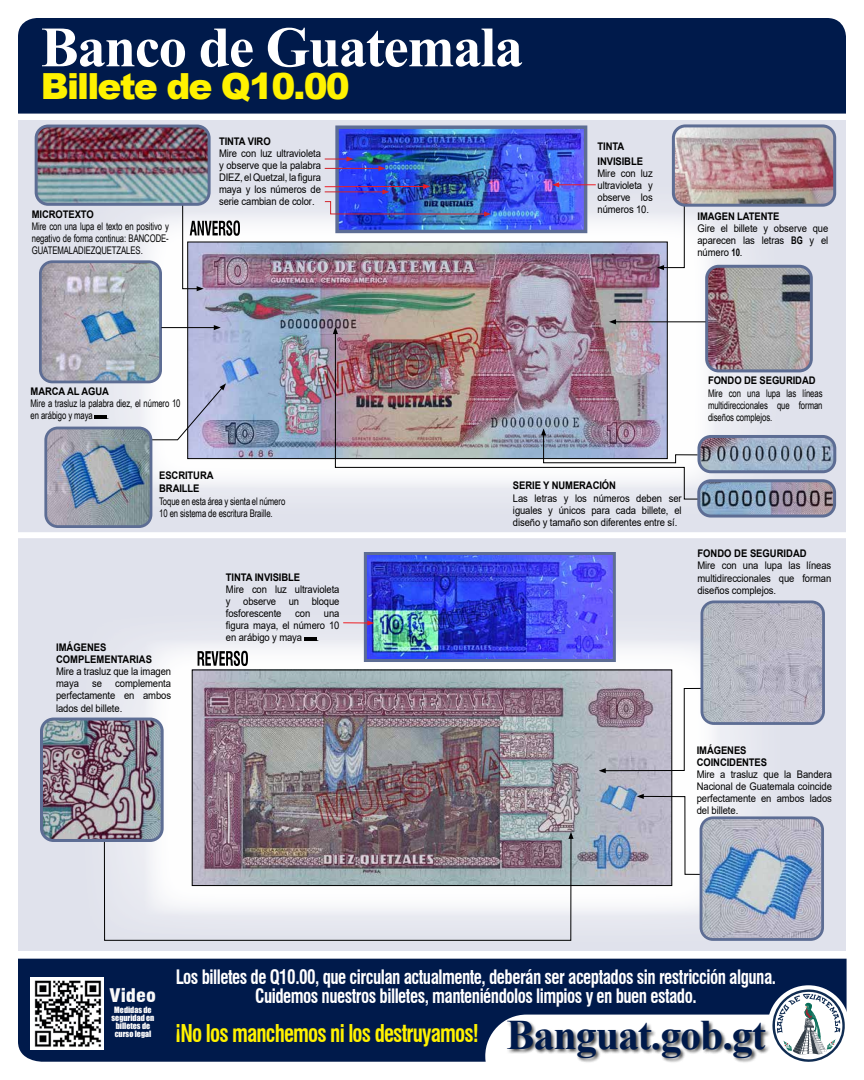
<style>
.page{position:relative;width:864px;height:1080px;background:#fff}
.page>*{position:absolute;margin:0;border:0;box-sizing:border-box;transform-origin:0 0}
.t1{font:700 57px "Times New Roman";letter-spacing:-.025em;color:#fff}
.t2{font:700 42px "Times New Roman";letter-spacing:-.025em;color:#001a4b}
.t3{font:900 36px "Arial";letter-spacing:-.05em;color:#fff200}
.t4{font:700 condensed 23.9px "Swiss 721 BT";letter-spacing:-.04em;color:#fff200;scale:.88 1}
.t5{font:700 condensed 19.4px/19.4px "Swiss 721 BT";letter-spacing:-.03em;color:#fff;text-align:center;scale:.88 1}
.t6{font:900 condensed 18.4px "Swiss 721 BT";color:#faf9f9;scale:1.08 1}
.t7{font:10.5px/12.1px "Arial";letter-spacing:-.01em;color:#000;text-align:justify;scale:.9 1}
.t8{font:10.5px/12px "Arial Narrow";letter-spacing:-.01em;color:#000;text-align:justify;scale:.9 1}
.t9{font:700 10.5px/13.8px "Arial";letter-spacing:-.01em;color:#000;scale:.9 1}
.t10{font:8px/8px "Impact";color:#fff;text-align:center}
.s1{font-family:"Arial Narrow";font-weight:700}
</style>
<div class="page">
<div style="left:18px;top:120px;width:828px;height:830px;background:#e0e2ec"></div>
<div style="left:18px;top:532px;width:837px;height:6px;background:#fff"></div>
<div style="left:92px;top:188px;width:672px;height:324px;background:#e5e7ef"></div>
<svg style="left:140px;top:212px;width:576px;height:276px;fill:#fbfbfc"></svg>
<img style="left:189px;top:244px;width:477px;height:213px">
<div style="left:18px;top:18px;width:828px;height:96px;background:#001a4b"></div>
<div style="left:18px;top:959px;width:829px;height:103px;background:#001a4b"></div>
<svg style="left:79px;top:609px;width:662px;height:332px;fill:#e9eaf1"></svg>
<img style="left:194px;top:672px;width:476px;height:212px">
<div style="left:768px;top:985px;width:81px;height:82px;background:#fff;border-radius:50%"></div>
<svg style="left:485px;top:989px;width:362px;height:73px"></svg>
<div style="left:506px;top:1020px;width:265px;height:43px;background:#000;opacity:.75"></div>
<img style="left:30px;top:977px;width:73px;height:73px">
<svg style="left:95px;top:415px;width:12px;height:4px"></svg>
<img style="left:42px;top:264px;width:118px;height:117px">
<div style="left:39px;top:260px;width:123px;height:123px;border:3px solid #5d6d94;border-radius:12px"></div>
<svg style="left:198px;top:651px;width:50px;height:15px"></svg>
<img style="left:339px;top:129px;width:244px;height:100px">
<div style="left:335px;top:125px;width:252px;height:108px;border:3px solid #5d6d94"></div>
<img style="left:368px;top:556px;width:244px;height:102px">
<div style="left:364px;top:552px;width:252px;height:110px;border:3px solid #5d6d94"></div>
<svg style="left:305px;top:637px;width:12px;height:4px"></svg>
<hr style="left:343px;top:622px;width:26px;height:2px;background:#ed1d24">
<svg style="left:367px;top:620px;width:7px;height:6px"></svg>
<svg style="left:599px;top:687px;width:109px;height:86px;background:#bfb9c3"></svg>
<img style="left:708px;top:266px;width:101px;height:105px">
<div style="left:705px;top:265px;width:108px;height:107px;border:3px solid #5d6d94;border-radius:12px"></div>
<svg style="left:325px;top:156px;width:29px;height:6px"></svg>
<hr style="left:325px;top:168px;width:55px;height:1px;background:#d2232a">
<svg style="left:378px;top:166px;width:7px;height:5px"></svg>
<img style="left:324px;top:201px;width:167px;height:16px">
<hr style="left:558px;top:184px;width:38px;height:1px;background:#ed1d24">
<svg style="left:552px;top:182px;width:7px;height:5px"></svg>
<hr style="left:325px;top:186px;width:100px;height:1px;background:#ed1d24">
<svg style="left:423px;top:184px;width:7px;height:5px"></svg>
<img style="left:702px;top:604px;width:119px;height:120px">
<div style="left:701px;top:600px;width:124px;height:125px;border:3px solid #5d6d94;border-radius:12px"></div>
<img style="left:699px;top:481px;width:133px;height:33px">
<div style="left:697px;top:479px;width:139px;height:39px;border:3px solid #5d6d94;border-radius:12px"></div>
<img style="left:699px;top:437px;width:135px;height:35px">
<div style="left:698px;top:435px;width:138px;height:38px;border:3px solid #5d6d94;border-radius:12px"></div>
<hr style="left:325px;top:191px;width:59px;height:1px;background:#d2232a">
<svg style="left:382px;top:189px;width:7px;height:5px"></svg>
<svg style="left:103px;top:836px;width:469px;height:105px"></svg>
<svg style="left:568px;top:832px;width:6px;height:7px"></svg>
<svg style="left:637px;top:794px;width:66px;height:81px;background:#cdcbd3"></svg>
<img style="left:701px;top:818px;width:119px;height:121px">
<div style="left:700px;top:816px;width:124px;height:125px;border:3px solid #5d6d94;border-radius:12px"></div>
<svg style="left:182px;top:206px;width:58px;height:85px"></svg>
<svg style="left:657px;top:207px;width:28px;height:63px"></svg>
<img style="left:334px;top:331px;width:364px;height:169px">
<svg style="left:333px;top:327px;width:5px;height:7px"></svg>
<hr style="left:614px;top:321px;width:92px;height:1px;background:#000">
<svg style="left:609px;top:319px;width:7px;height:5px"></svg>
<hr style="left:161px;top:327px;width:54px;height:1px;background:#000">
<svg style="left:214px;top:325px;width:7px;height:5px"></svg>
<svg style="left:138px;top:383px;width:88px;height:58px;background:#d4d3e4"></svg>
<img style="left:43px;top:719px;width:118px;height:121px">
<div style="left:40px;top:718px;width:124px;height:124px;border:3px solid #5d6d94;border-radius:12px"></div>
<img style="left:48px;top:428px;width:103px;height:97px">
<div style="left:44px;top:427px;width:108px;height:101px;border:3px solid #5d6d94;border-radius:12px"></div>
<img style="left:36px;top:126px;width:171px;height:76px">
<div style="left:35px;top:125px;width:176px;height:81px;border:3px solid #5d6d94;border-radius:12px"></div>
<img style="left:676px;top:128px;width:156px;height:75px">
<div style="left:672px;top:124px;width:164px;height:83px;border:3px solid #5d6d94;border-radius:12px"></div>
<h1 class="t1" style="left:41px;top:6px;width:484px">Banco de Guatemala</h1>
<h3 class="t3" style="left:41px;top:60px;width:311px">Billete de Q10.00</h3>
<p class="t9" style="left:32px;top:208px;width:70px">MICROTEXTO</p>
<p class="t8" style="left:32px;top:220px;width:154px">Mire con una lupa el texto en positivo y negativo de forma continua: BANCODE-GUATEMALADIEZQUETZALES.</p>
<p class="t9" style="left:219px;top:135px;width:59px">TINTA VIRO</p>
<p class="t7" style="left:219px;top:147px;width:115px">Mire con luz ultravioleta y observe que la palabra DIEZ, el Quetzal, la figura maya y los números de serie cambian de color.</p>
<p class="t9" style="left:598px;top:140px;width:52px;line-height:14.4px">TINTA<br>INVISIBLE</p>
<p class="t7" style="left:598px;top:167px;width:63px">Mire con luz ultravioleta y observe los números 10.</p>
<p class="t9" style="left:698px;top:210px;width:93px">IMAGEN LATENTE</p>
<p class="t7" style="left:698px;top:223px;width:147px">Gire el billete y observe que aparecen las letras <span class="s1">BG</span> y el número <span class="s1">10</span>.</p>
<p class="t9" style="left:31px;top:384px;width:89px">MARCA AL AGUA</p>
<p class="t8" style="left:31px;top:397px;width:168px">Mire a trasluz la palabra diez, el número 10 en arábigo y maya</p>
<p class="t8" style="left:107px;top:409px;width:4px">.</p>
<p class="t9" style="left:159px;top:468px;width:62px">ESCRITURA<br>BRAILLE</p>
<p class="t8" style="left:159px;top:494px;width:142px">Toque en esta área y sienta el número<br>10 en sistema de escritura Braille.</p>
<p class="t9" style="left:56px;top:642px;width:108px;line-height:12px">IMÁGENES<br>COMPLEMENTARIAS</p>
<p class="t7" style="left:56px;top:666px;width:129px">Mire a trasluz que la imagen maya</p>
<p class="t7" style="left:56px;top:678px;width:129px;text-indent:59px">complementa perfectamente en ambos lados del billete.</p>
<p class="t7" style="left:92px;top:678px;width:12px">se</p>
<p class="t9" style="left:226px;top:570px;width:84px">TINTA INVISIBLE</p>
<p class="t7" style="left:226px;top:583px;width:128px">Mire con luz ultravioleta y observe un bloque fosforescente</p>
<p class="t7" style="left:226px;top:607px;width:128px;text-indent:98px">una figura maya, el número 10 en arábigo y maya</p>
<p class="t7" style="left:317px;top:631px;width:4px">.</p>
<p class="t7" style="left:295px;top:607px;width:18px">con</p>
<p class="t9" style="left:708px;top:374px;width:121px">FONDO DE SEGURIDAD</p>
<p class="t8" style="left:708px;top:386px;width:129px">Mire con una lupa las líneas multidireccionales que forman diseños complejos.</p>
<p class="t9" style="left:513px;top:479px;width:116px">SERIE Y NUMERACIÓN</p>
<p class="t7" style="left:513px;top:492px;width:189px">Las letras y los números deben ser iguales y únicos para cada billete, el diseño y tamaño son diferentes entre sí.</p>
<p class="t9" style="left:698px;top:547px;width:123px">FONDO DE SEGURIDAD</p>
<p class="t7" style="left:698px;top:560px;width:150px">Mire con una lupa las líneas multidireccionales que forman diseños complejos.</p>
<p class="t9" style="left:697px;top:744px;width:80px;line-height:12.1px">IMÁGENES<br>COINCIDENTES</p>
<p class="t7" style="left:697px;top:768px;width:152px">Mire a trasluz que la Bandera Nacional de Guatemala coincide perfectamente en ambos lados del billete.</p>
<h3 class="t6" style="left:110px;top:984px;width:44px">Video</h3>
<p class="t10" style="left:112px;top:1006px;width:44px">Medidas de seguridad en billetes de curso legal</p>
<h3 class="t5" style="left:176px;top:967px;width:684px">Los billetes de Q10.00, que circulan actualmente, deberán ser aceptados sin restricción alguna.<br>Cuidemos nuestros billetes, manteniéndolos limpios y en buen estado.</h3>
<h3 class="t4" style="left:175px;top:1019px;width:347px">¡No los manchemos ni los destruyamos!</h3>
<h2 class="t2" style="left:507px;top:1005px;width:261px">Banguat.gob.gt</h2>
</div>
